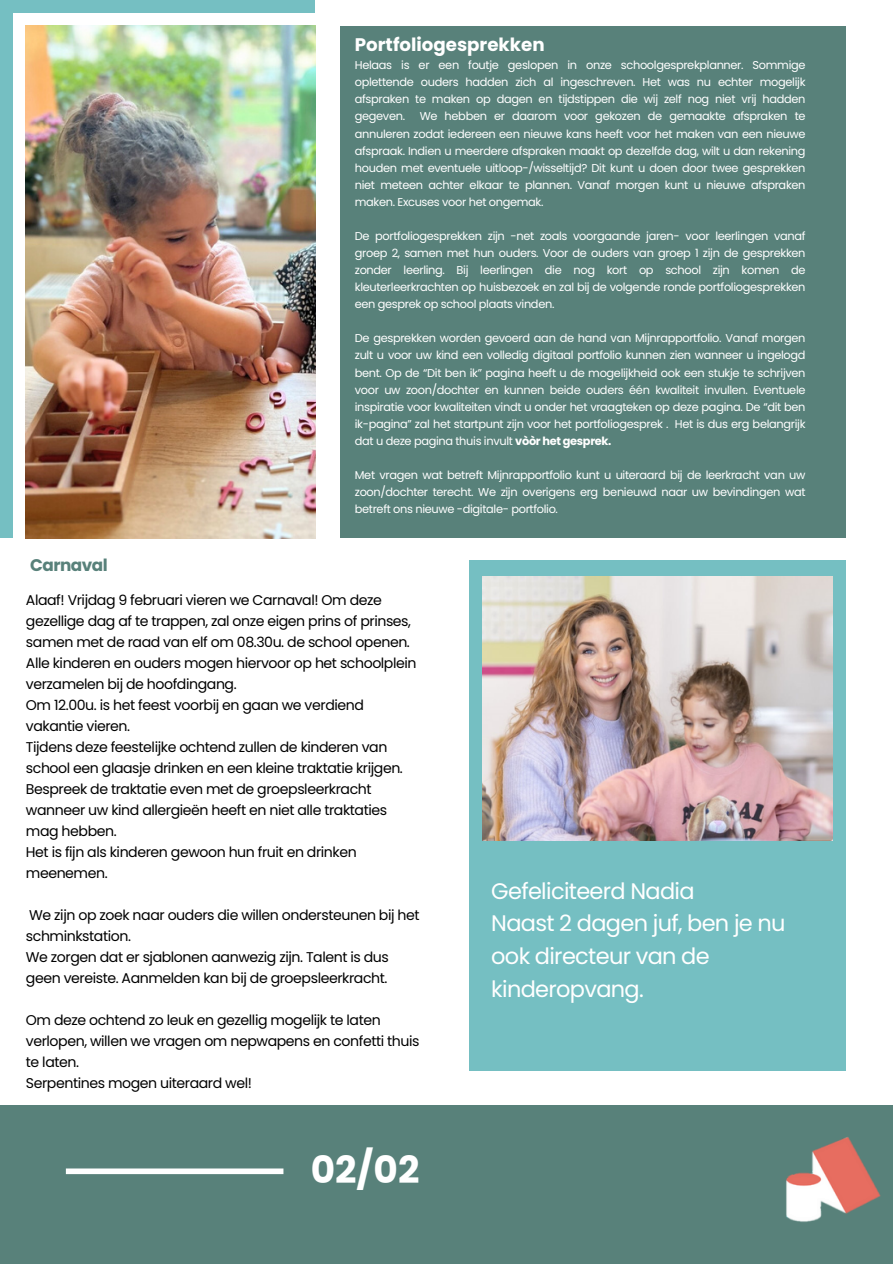
<style>
.page{position:relative;width:893px;height:1264px;background:#fff}
.page>*{position:absolute;margin:0;border:0;box-sizing:border-box;transform-origin:0 0}
.t1{font:700 37.5px "Poppins";color:#fff}
.t2{font:22.5px/32.7px "Poppins";letter-spacing:-.03em;color:#fff}
.t3{font:700 18.15px "Poppins";color:#fff}
.t4{font:700 16.8px "Poppins";letter-spacing:-.03em;color:#58817a}
.t5{font:14.1px/21px "Poppins";letter-spacing:-.03em;color:#000}
.t6{font:11.4px/17.1px "Poppins";letter-spacing:-.03em;color:#fff;text-align:justify}
.s1{font-weight:700}
</style>
<div class="page">
<div style="left:340px;top:26px;width:505px;height:511px;background:#58817a"></div>
<div style="left:0;top:0;width:315px;height:537px;background:#75bfc2"></div>
<div style="left:0;top:1104px;width:892px;height:159px;background:#58817a"></div>
<div style="left:468px;top:559px;width:377px;height:511px;background:#75bfc2"></div>
<div style="left:66px;top:1168px;width:217px;height:6px;background:#fff"></div>
<div style="left:13px;top:13px;width:315px;height:537px;background:#fff"></div>
<img style="left:786px;top:1137px;width:94px;height:85px">
<img style="left:26px;top:26px;width:289px;height:512px">
<img style="left:482px;top:576px;width:350px;height:264px">
<h3 class="t4" style="left:30px;top:553px;width:79px">Carnaval</h3>
<p class="t3" style="left:355px;top:32px;width:191px">Portfoliogesprekken</p>
<p class="t6" style="left:355px;top:57px;width:452px">Helaas is er een foutje geslopen in onze schoolgesprekplanner. Sommige oplettende ouders hadden zich al ingeschreven. Het was nu echter mogelijk afspraken te maken op dagen en tijdstippen die wij zelf nog niet vrij hadden gegeven.</p>
<p class="t6" style="left:355px;top:108px;width:452px;text-indent:65px">We hebben er daarom voor gekozen de gemaakte afspraken te annuleren zodat iedereen een nieuwe kans heeft voor het maken van een nieuwe afspraak. Indien u meerdere afspraken maakt op dezelfde dag, wilt u dan rekening houden met eventuele uitloop-/wisseltijd? Dit kunt u doen door twee gesprekken niet meteen achter elkaar te plannen. Vanaf morgen kunt u nieuwe afspraken maken. Excuses voor het ongemak.</p>
<h3 class="t6" style="left:355px;top:227px;width:452px">De portfoliogesprekken zijn -net zoals voorgaande jaren- voor leerlingen vanaf groep 2, samen met hun ouders. Voor de ouders van groep 1 zijn de gesprekken zonder leerling. Bij leerlingen die nog kort op school zijn komen de kleuterleerkrachten op huisbezoek en zal bij de volgende ronde portfoliogesprekken een gesprek op school plaats vinden.</h3>
<h4 class="t6" style="left:355px;top:330px;width:452px">De gesprekken worden gevoerd aan de hand van Mijnrapportfolio. Vanaf morgen zult u voor uw kind een volledig digitaal portfolio kunnen zien wanneer u ingelogd bent. Op de “Dit ben ik” pagina heeft u de mogelijkheid ook een stukje te schrijven voor uw zoon/dochter en kunnen beide ouders één kwaliteit invullen. Eventuele inspiratie voor kwaliteiten vindt u onder het vraagteken op deze pagina. De “dit ben ik-pagina” zal het startpunt zijn voor het portfoliogesprek . Het is dus erg belangrijk dat u deze pagina thuis invult <span class="s1">vòòr het gesprek.</span></h4>
<h4 class="t6" style="left:355px;top:466px;width:452px">Met vragen wat betreft Mijnrapportfolio kunt u uiteraard bij de leerkracht van uw zoon/dochter terecht. We zijn overigens erg benieuwd naar uw bevindingen wat betreft ons nieuwe -digitale- portfolio.</h4>
<p class="t5" style="left:26px;top:589px;width:392px">Alaaf! Vrijdag 9 februari vieren we Carnaval! Om deze gezellige dag af te trappen, zal onze eigen prins of prinses, samen met de raad van elf om 08.30u. de school openen.<br>Alle kinderen en ouders mogen hiervoor op het schoolplein verzamelen bij de hoofdingang.<br>Om 12.00u. is het feest voorbij en gaan we verdiend vakantie vieren.<br>Tijdens deze feestelijke ochtend zullen de kinderen van school een glaasje drinken en een kleine traktatie krijgen.<br>Bespreek de traktatie even met de groepsleerkracht wanneer uw kind allergieën heeft en niet alle traktaties mag hebben.<br>Het is fijn als kinderen gewoon hun fruit en drinken meenemen.</p>
<h2 class="t5" style="left:26px;top:904px;width:395px">We zijn op zoek naar ouders die willen ondersteunen bij het schminkstation.<br>We zorgen dat er sjablonen aanwezig zijn. Talent is dus geen vereiste. Aanmelden kan bij de groepsleerkracht.</h2>
<h1 class="t5" style="left:26px;top:1009px;width:395px">Om deze ochtend zo leuk en gezellig mogelijk te laten verlopen, willen we vragen om nepwapens en confetti thuis te laten.<br>Serpentines mogen uiteraard wel!</h1>
<p class="t1" style="left:311px;top:1143px;width:110px">02/02</p>
<h4 class="t2" style="left:491px;top:874px;width:296px">Gefeliciteerd Nadia<br>Naast 2 dagen juf, ben je nu ook directeur van de kinderopvang.</h4>
</div>
